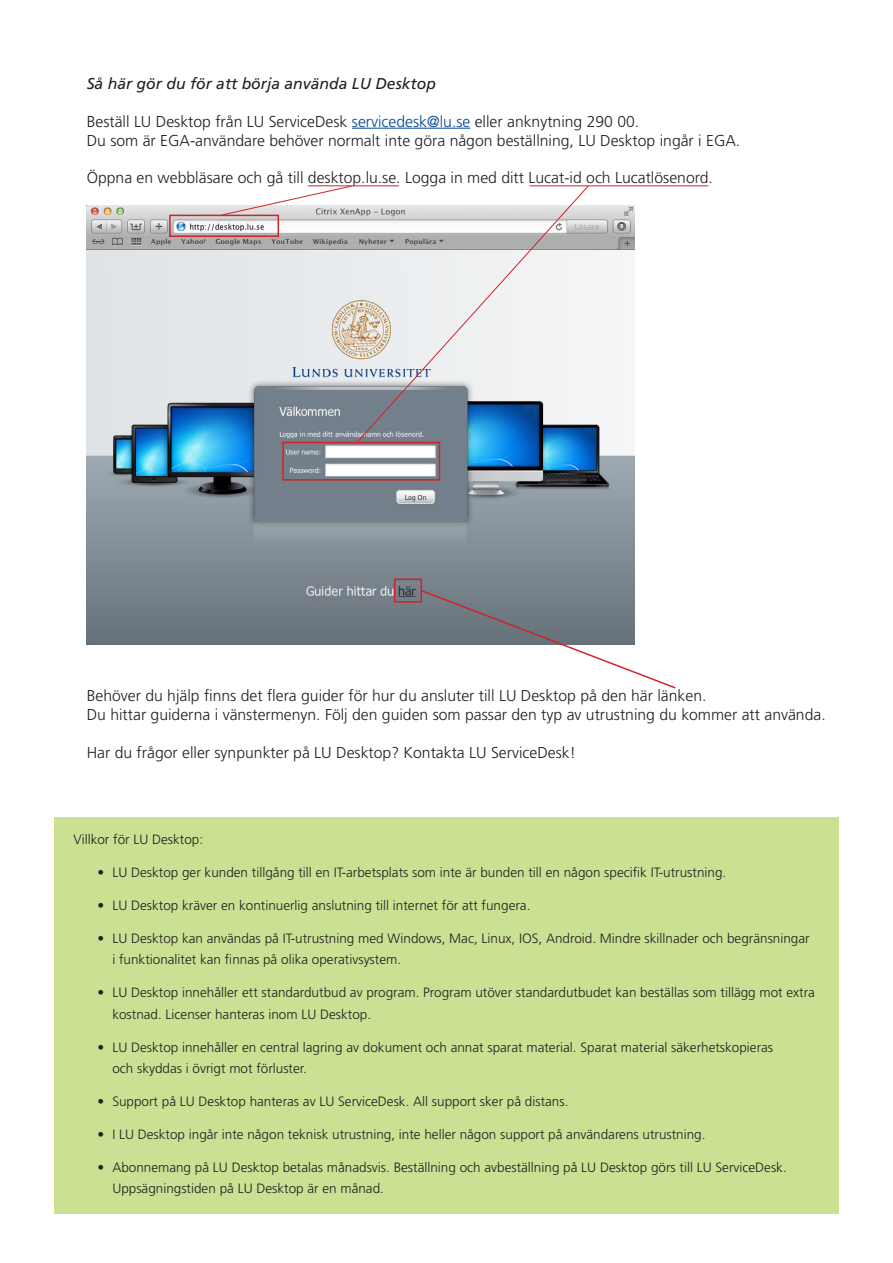
<style>
.page{position:relative;width:893px;height:1263px;background:#fff}
.page>*{position:absolute;margin:0;border:0;box-sizing:border-box;transform-origin:0 0}
.t1{font:300 15.75px/18.9px "Frutiger";color:#231f20}
.t2{font:italic 15.75px "Frutiger";color:#231f20}
.t3{font:300 13.5px/21.6px "Frutiger";color:#231f20}
.s1{color:#014990}
</style>
<div class="page">
<div style="left:54px;top:817px;width:785px;height:397px;background:#cae093"></div>
<hr style="left:352px;top:128px;width:118px;height:1px;background:#014990">
<img style="left:87px;top:205px;width:547px;height:440px">
<svg style="left:419px;top:588px;width:257px;height:101px"></svg>
<div style="left:394px;top:578px;width:28px;height:25px;border:2px solid #d1232a"></div>
<div style="left:282px;top:442px;width:158px;height:39px;border:2px solid #d1232a"></div>
<div style="left:169px;top:215px;width:110px;height:22px;border:2px solid #d1232a"></div>
<svg style="left:356px;top:186px;width:234px;height:257px"></svg>
<svg style="left:220px;top:185px;width:133px;height:31px"></svg>
<hr style="left:308px;top:185px;width:91px;height:1px;background:#d1232a">
<hr style="left:529px;top:185px;width:179px;height:1px;background:#d1232a">
<p class="t2" style="left:87px;top:74px;width:351px">Så här gör du för att börja använda LU Desktop</p>
<p class="t1" style="left:87px;top:112px;width:655px">Beställ LU Desktop från LU ServiceDesk <span class="s1">servicedesk@lu.se</span> eller anknytning 290 00.<br>Du som är EGA-användare behöver normalt inte göra någon beställning, LU Desktop ingår i EGA.</p>
<p class="t1" style="left:87px;top:168px;width:628px">Öppna en webbläsare och gå till desktop.lu.se. Logga in med ditt Lucat-id och Lucatlösenord.</p>
<p class="t1" style="left:87px;top:686px;width:740px">Behöver du hjälp finns det flera guider för hur du ansluter till LU Desktop på den här länken.<br>Du hittar guiderna i vänstermenyn. Följ den guiden som passar den typ av utrustning du kommer att använda.</p>
<p class="t1" style="left:87px;top:743px;width:491px">Har du frågor eller synpunkter på LU Desktop? Kontakta LU ServiceDesk!</p>
<p class="t3" style="left:73px;top:828px;width:131px">Villkor för LU Desktop:</p>
<p class="t3" style="left:97px;top:861px;width:630px">• LU Desktop ger kunden tillgång till en IT-arbetsplats som inte är bunden till en någon specifik IT-utrustning.</p>
<p class="t3" style="left:97px;top:894px;width:435px">• LU Desktop kräver en kontinuerlig anslutning till internet för att fungera.</p>
<p class="t3" style="left:112px;top:927px;width:699px;text-indent:-15px">• LU Desktop kan användas på IT-utrustning med Windows, Mac, Linux, IOS, Android. Mindre skillnader och begränsningar i funktionalitet kan finnas på olika operativsystem.</p>
<p class="t3" style="left:112px;top:981px;width:704px;text-indent:-15px">• LU Desktop innehåller ett standardutbud av program. Program utöver standardutbudet kan beställas som tillägg mot extra kostnad. Licenser hanteras inom LU Desktop.</p>
<p class="t3" style="left:112px;top:1036px;width:662px;text-indent:-15px">• LU Desktop innehåller en central lagring av dokument och annat sparat material. Sparat material säkerhetskopieras och skyddas i övrigt mot förluster.</p>
<p class="t3" style="left:97px;top:1090px;width:473px">• Support på LU Desktop hanteras av LU ServiceDesk. All support sker på distans.</p>
<p class="t3" style="left:97px;top:1123px;width:610px">• I LU Desktop ingår inte någon teknisk utrustning, inte heller någon support på användarens utrustning.</p>
<p class="t3" style="left:112px;top:1156px;width:676px;text-indent:-15px">• Abonnemang på LU Desktop betalas månadsvis. Beställning och avbeställning på LU Desktop görs till LU ServiceDesk.<br>Uppsägningstiden på LU Desktop är en månad.</p>
</div>
